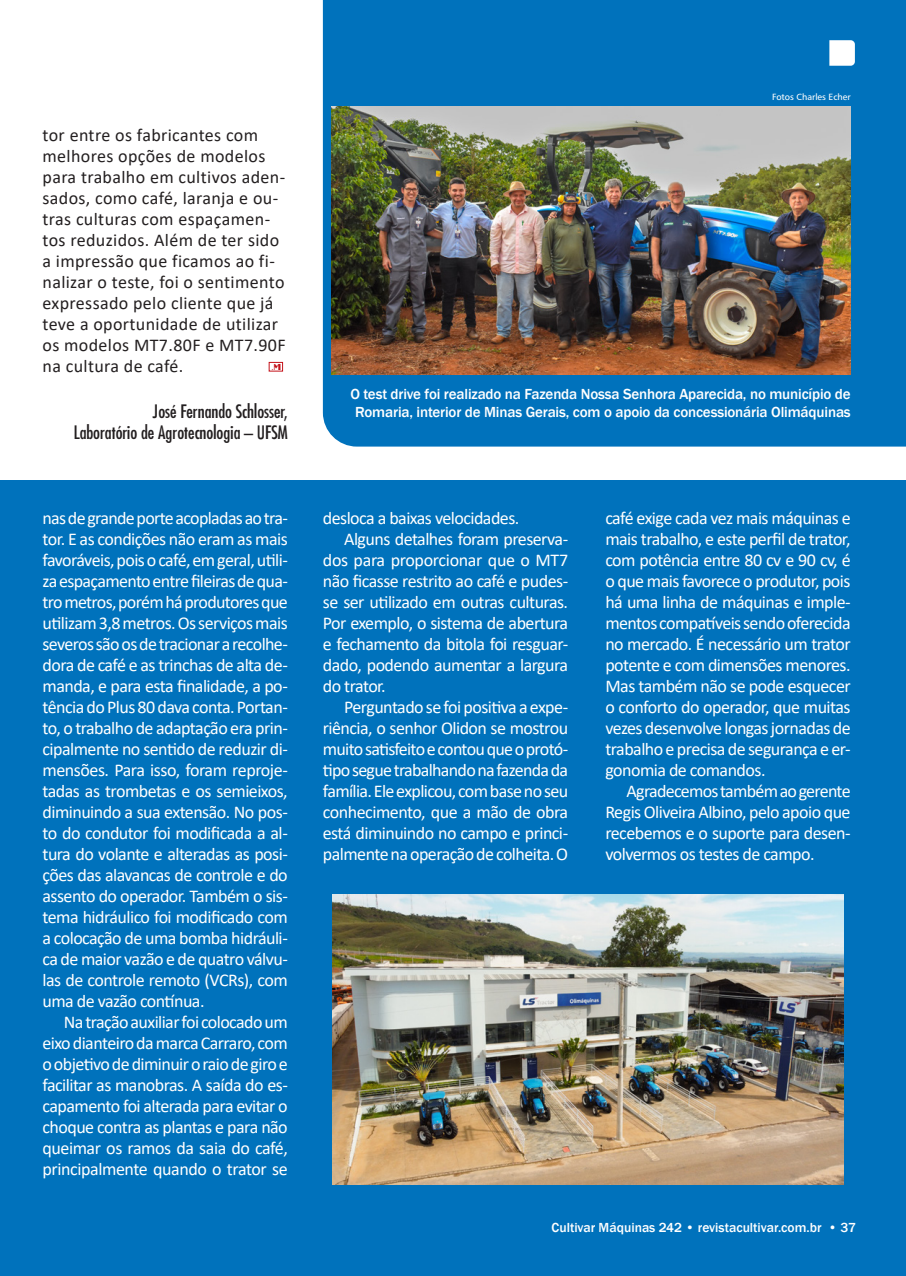
<style>
.page{position:relative;width:906px;height:1276px;background:#fff}
.page>*{position:absolute;margin:0;border:0;box-sizing:border-box;transform-origin:0 0}
.CorpoTEXTO{font:18px/21px "Calibri";letter-spacing:-.03em;color:#fff;text-align:justify}
.CorpoTEXTO-2{font:18px/21px "Calibri";letter-spacing:.02em;color:#231f20}
.AUTORIA_MATERIA{font:condensed 18px "Futura";color:#231f20}
.LEGENDAS_Fotos{font:500 15px/18px "Franklin Gothic";letter-spacing:-.01em;color:#fff;text-align:center}
.Título_2{font:500 13.5px "Franklin Gothic";color:#fff}
.CRÉDITOS_FOTOS{font:9px "Humana 777";color:#fff}
.t1{font:9px "Book Antiqua";color:#c4121a}
.s1{font-family:"Binner D"}
</style>
<div class="page">
<div style="left:323px;top:0;width:583px;height:446px;background:#0072bc"></div>
<div style="left:0;top:480px;width:906px;height:796px;background:#0072bc"></div>
<svg style="left:829px;top:40px;width:26px;height:26px"></svg>
<img style="left:332px;top:106px;width:518px;height:268px">
<div style="left:269px;top:362px;width:14px;height:9px;border:1px solid #c4121a"></div>
<img style="left:333px;top:894px;width:510px;height:290px">
<p class="CorpoTEXTO-2" style="left:43px;top:124px;width:245px">tor entre os fabricantes com melhores opções de modelos para trabalho em cultivos aden&shy;sados, como café, laranja e ou&shy;tras culturas com espaçamen&shy;tos reduzidos. Além de ter sido a impressão que ficamos ao fi&shy;nalizar o teste, foi o sentimento expressado pelo cliente que já teve a oportunidade de utilizar os modelos MT7.80F e MT7.90F na cultura de café.</p>
<p class="t1" style="left:271px;top:361px;width:11px">.<span class="s1">M</span></p>
<p class="AUTORIA_MATERIA" style="left:153px;top:399px;width:136px">José Fernando Schlosser,</p>
<p class="AUTORIA_MATERIA" style="left:74px;top:420px;width:216px">Laboratório de Agrotecnologia – UFSM</p>
<p class="CorpoTEXTO" style="left:43px;top:507px;width:247px">nas de grande porte acopladas ao tra&shy;tor. E as condições não eram as mais favoráveis, pois o café, em geral, utili&shy;za espaçamento entre fileiras de qua&shy;tro metros, porém há produtores que utilizam 3,8 metros. Os serviços mais severos são os de tracionar a recolhe&shy;dora de café e as trinchas de alta de&shy;manda, e para esta finalidade, a po&shy;tência do Plus 80 dava conta. Portan&shy;to, o trabalho de adaptação era prin&shy;cipalmente no sentido de reduzir di&shy;mensões. Para isso, foram reproje&shy;tadas as trombetas e os semieixos, diminuindo a sua extensão. No pos&shy;to do condutor foi modificada a al&shy;tura do volante e alteradas as posi&shy;ções das alavancas de controle e do assento do operador. Também o sis&shy;tema hidráulico foi modificado com a colocação de uma bomba hidráuli&shy;ca de maior vazão e de quatro válvu&shy;las de controle remoto (VCRs), com uma de vazão contínua.</p>
<p class="CorpoTEXTO" style="left:43px;top:1011px;width:247px;text-indent:21px">Na tração auxiliar foi colocado um eixo dianteiro da marca Carraro, com o objetivo de diminuir o raio de giro e facilitar as manobras. A saída do es&shy;capamento foi alterada para evitar o choque contra as plantas e para não queimar os ramos da saia do café, principalmente quando o trator se</p>
<p class="CRÉDITOS_FOTOS" style="left:772px;top:92px;width:80px">Fotos Charles Echer</p>
<p class="LEGENDAS_Fotos" style="left:350px;top:385px;width:502px">O test drive foi realizado na Fazenda Nossa Senhora Aparecida, no município de<br>Romaria, interior de Minas Gerais, com o apoio da concessionária Olimáquinas</p>
<p class="CorpoTEXTO" style="left:323px;top:507px;width:198px">desloca a baixas velocidades.</p>
<p class="CorpoTEXTO" style="left:323px;top:528px;width:247px;text-indent:21px">Alguns detalhes foram preserva&shy;dos para proporcionar que o MT7 não ficasse restrito ao café e pudes&shy;se ser utilizado em outras culturas.<br>Por exemplo, o sistema de abertura e fechamento da bitola foi resguar&shy;dado, podendo aumentar a largura do trator.</p>
<p class="CorpoTEXTO" style="left:323px;top:696px;width:247px;text-indent:21px">Perguntado se foi positiva a expe&shy;riência, o senhor Olidon se mostrou muito satisfeito e contou que o protó&shy;tipo segue trabalhando na fazenda da família. Ele explicou, com base no seu conhecimento, que a mão de obra está diminuindo no campo e princi&shy;palmente na operação de colheita. O</p>
<p class="CorpoTEXTO" style="left:605px;top:507px;width:247px">café exige cada vez mais máquinas e mais trabalho, e este perfil de trator, com potência entre 80 cv e 90 cv, é o que mais favorece o produtor, pois há uma linha de máquinas e imple&shy;mentos compatíveis sendo oferecida no mercado. É necessário um trator potente e com dimensões menores.<br>Mas também não se pode esquecer o conforto do operador, que muitas vezes desenvolve longas jornadas de trabalho e precisa de segurança e er&shy;gonomia de comandos.</p>
<p class="CorpoTEXTO" style="left:605px;top:780px;width:247px;text-indent:21px">Agradecemos também ao gerente Regis Oliveira Albino, pelo apoio que recebemos e o suporte para desen&shy;volvermos os testes de campo.</p>
<p class="Título_2" style="left:551px;top:1218px;width:306px">Cultivar Máquinas 242 • revistacultivar.com.br • 37</p>
</div>
